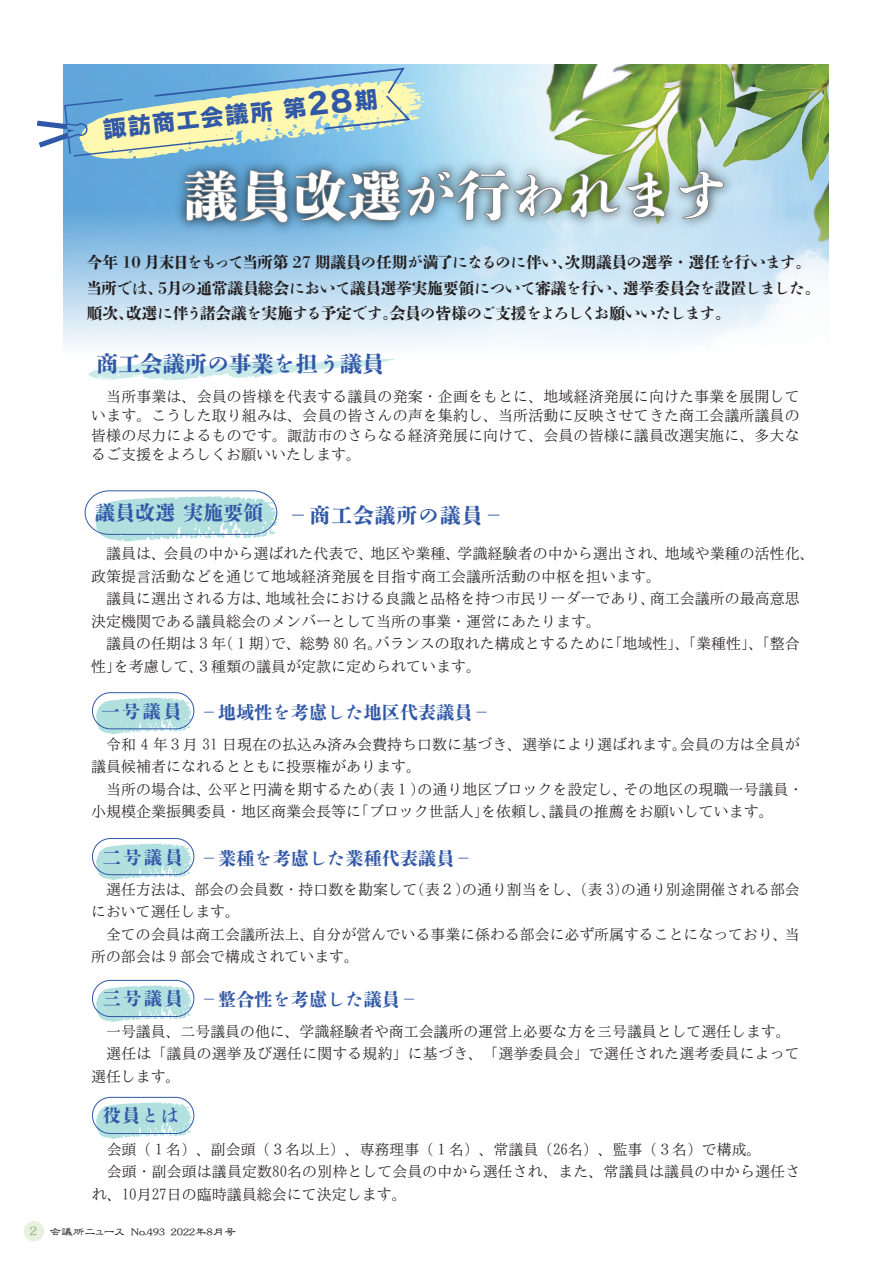
<style>
.page{position:relative;width:893px;height:1263px;background:#fff}
.page>*{position:absolute;margin:0;border:0;box-sizing:border-box;transform-origin:0 0}
.t1{font:800 54.45px "DNP Shuei Shogo Min Std";color:#fff}
.t2{font:23.25px "Bokutoh Ruika 07";color:#3058a7}
.t3{font:800 22.2px "DNP Shuei Shogo Min Std";color:#3058a7}
.t4{font:800 20.7px "DNP Shuei Shogo Min Std";letter-spacing:.05em;color:#3058a7}
.t5{font:800 18px "DNP Shuei Shogo Min Std";letter-spacing:.01em;color:#3058a7}
.t6{font:800 15.75px/25.5px "DNP Shuei Shogo Min Std";letter-spacing:-.025em;color:#231f20}
.t7{font:15px/22.5px "IPA Mincho";color:#231f20}
.t8{font:14.85px/22.5px "IPA Mincho";color:#231f20}
.t9{font:12px "DF Kaku Tai Hi W4 WING RKSJ H";letter-spacing:-.025em;color:#231f20}
.s1{font-size:29.4px}
.s2{font-size:19.95px}
.s3{font-size:15px}
.s4{font-size:15px;color:#59a95f}
</style>
<div class="page">
<div style="left:24px;top:1221px;width:20px;height:20px;background:#eaf0df;border-radius:50%"></div>
<img style="left:64px;top:64px;width:764px;height:146px">
<svg style="left:64px;top:210px;width:764px;height:137px"></svg>
<img style="left:167px;top:151px;width:578px;height:97px">
<svg style="left:183px;top:167px;width:380px;height:153px;background:#9abcd1"></svg>
<svg style="left:569px;top:171px;width:97px;height:48px;background:#839874"></svg>
<svg style="left:678px;top:170px;width:47px;height:50px;background:#99aeb1"></svg>
<svg style="left:37px;top:66px;width:392px;height:94px;background:#aecfce"></svg>
<svg style="left:88px;top:359px;width:307px;height:22px"></svg>
<svg style="left:84px;top:490px;width:197px;height:51px"></svg>
<svg style="left:96px;top:698px;width:98px;height:36px"></svg>
<div style="left:92px;top:692px;width:102px;height:37px;border:1px solid #3058a7;border-radius:18px"></div>
<svg style="left:96px;top:843px;width:98px;height:37px"></svg>
<div style="left:92px;top:838px;width:102px;height:37px;border:1px solid #3058a7;border-radius:18px"></div>
<svg style="left:96px;top:985px;width:98px;height:37px"></svg>
<div style="left:92px;top:980px;width:102px;height:37px;border:1px solid #3058a7;border-radius:18px"></div>
<svg style="left:96px;top:1102px;width:98px;height:37px"></svg>
<div style="left:92px;top:1097px;width:102px;height:37px;border:1px solid #3058a7;border-radius:18px"></div>
<h2 class="t2" style="left:102px;top:117px;width:278px;rotate:-6deg">諏訪商工会議所 第<span class="s1">28</span>期</h2>
<h1 class="t1" style="left:184px;top:157px;width:546px">議員改選が行われます</h1>
<p class="t6" style="left:86px;top:249px;width:736px">今年 10 月末日をもって当所第 27 期議員の任期が満了になるのに伴い、次期議員の選挙・選任を行います。当所では、５月の通常議員総会において議員選挙実施要領について審議を行い、選挙委員会を設置しました。順次、改選に伴う諸会議を実施する予定です。会員の皆様のご支援をよろしくお願いいたします。</p>
<h3 class="t3" style="left:96px;top:348px;width:289px">商工会議所の事業を担う議員</h3>
<p class="t7" style="left:91px;top:387px;width:710px;line-height:19.5px;text-align:justify">　当所事業は、会員の皆様を代表する議員の発案・企画をもとに、地域経済発展に向けた事業を展開しています。こうした取り組みは、会員の皆さんの声を集約し、当所活動に反映させてきた商工会議所議員の皆様の尽力によるものです。諏訪市のさらなる経済発展に向けて、会員の皆様に議員改選実施に、多大なるご支援をよろしくお願いいたします。</p>
<h3 class="t4" style="left:95px;top:501px;width:410px"><span class="s2">議員改選 実施要領</span> －商工会議所の議員－</h3>
<p class="t7" style="left:91px;top:543px;width:725px">　議員は、会員の中から選ばれた代表で、地区や業種、学識経験者の中から選出され、地域や業種の活性化、政策提言活動などを通じて地域経済発展を目指す商工会議所活動の中枢を担います。<br>　議員に選出される方は、地域社会における良識と品格を持つ市民リーダーであり、商工会議所の最高意思決定機関である議員総会のメンバーとして当所の事業・運営にあたります。<br>　議員の任期は３年（１期）で、総勢 80 名。バランスの取れた構成とするために「地域性」、「業種性」、「整合性」を考慮して、３種類の議員が定款に定められています。</p>
<p class="t5" style="left:101px;top:699px;width:391px">一号議員 －地域性を考慮した地区代表議員－</p>
<p class="t7" style="left:91px;top:733px;width:714px">　令和 4 年３月 31 日現在の払込み済み会費持ち口数に基づき、選挙により選ばれます。会員の方は全員が議員候補者になれるとともに投票権があります。<br>　当所の場合は、公平と円満を期するため（表１）の通り地区ブロックを設定し、その地区の現職一号議員・小規模企業振興委員・地区商業会長等に「ブロック世話人」を依頼し、議員の推薦をお願いしています。</p>
<p class="t5" style="left:103px;top:845px;width:371px">二号議員 －業種を考慮した業種代表議員－</p>
<p class="t8" style="left:91px;top:879px;width:710px;text-indent:15px">選任方法は、部会の会員数・持口数を勘案して（表２）の通り割当をし、（表 3）の通り別途開催される部会において選任します。<br>　全ての会員は商工会議所法上、自分が営んでいる事業に係わる部会に必ず所属することになっており、当所の部会は 9 部会で構成されています。</p>
<p class="t5" style="left:103px;top:987px;width:317px">三号議員 －整合性を考慮した議員－</p>
<p class="t8" style="left:91px;top:1021px;width:710px;text-indent:15px">一号議員、二号議員の他に、学識経験者や商工会議所の運営上必要な方を三号議員として選任します。　選任は「議員の選挙及び選任に関する規約」に基づき、「選挙委員会」で選任された選考委員によって選任します。</p>
<p class="t5" style="left:103px;top:1102px;width:78px">役員とは</p>
<p class="t8" style="left:92px;top:1138px;width:710px;text-indent:15px">会頭（１名）、副会頭（３名以上）、専務理事（１名）、常議員（26名）、監事（３名）で構成。<br>　会頭・副会頭は議員定数80名の別枠として会員の中から選<span class="s3">任され、また、常議員は議員の中から選任さ</span></p>
<p class="t7" style="left:92px;top:1183px;width:331px">れ、10月27日の臨時議員総会にて決定します。　</p>
<p class="t9" style="left:30px;top:1225px;width:208px"><span class="s4">2</span> 会議所ニュース　No.493　2022年8月号</p>
</div>
